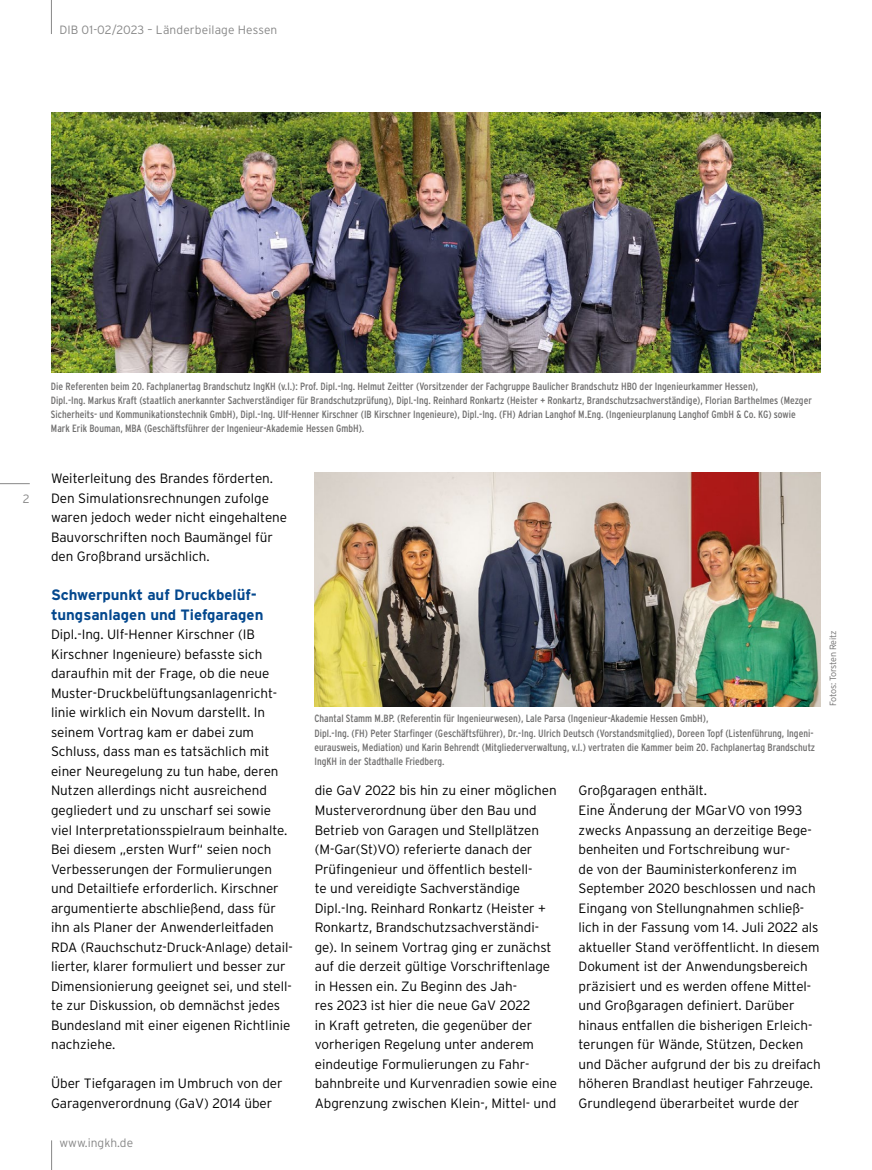
<style>
.page{position:relative;width:872px;height:1170px;background:#fff}
.page>*{position:absolute;margin:0;border:0;box-sizing:border-box;transform-origin:0 0}
.Zwischentitel{font:700 15px/19.5px "Interstate";color:#04488e}
.Fließtext_Links{font:300 13.5px/19.5px "Interstate";color:#000}
.t1{font:300 12px "Interstate";letter-spacing:.01em;color:#878787}
.Bildunterschrift{font:condensed 10.5px/14.2px "Interstate";color:#706f6f}
.Fotocredit{font:300 9px "Interstate";letter-spacing:-.035em;color:#706f6f}
</style>
<div class="page">
<hr style="left:0;top:483px;width:30px;height:1px;background:#878787">
<svg style="left:51px;top:1140px;width:1px;height:29px"></svg>
<hr style="left:51px;top:0;width:1px;height:34px;background:#878787">
<img style="left:51px;top:113px;width:770px;height:260px">
<img style="left:314px;top:472px;width:506px;height:234px">
<p class="t1" style="left:59px;top:23px;width:219px">DIB 01-02/2023 – Länderbeilage Hessen</p>
<p class="t1" style="left:23px;top:492px;width:8px">2</p>
<p class="Bildunterschrift" style="left:51px;top:379px;width:762px">Die Referenten beim 20. Fachplanertag Brandschutz IngKH (v.l.): Prof. Dipl.-Ing. Helmut Zeitter (Vorsitzender der Fachgruppe Baulicher Brandschutz HBO der Ingenieurkammer Hessen),<br>Dipl.-Ing. Markus Kraft (staatlich anerkannter Sachverständiger für Brandschutzprüfung), Dipl.-Ing. Reinhard Ronkartz (Heister + Ronkartz, Brandschutzsachverständige), Florian Barthelmes (Mezger Sicherheits- und Kommunikationstechnik GmbH), Dipl.-Ing. Ulf-Henner Kirschner (IB Kirschner Ingenieure), Dipl.-Ing. (FH) Adrian Langhof M.Eng. (Ingenieurplanung Langhof GmbH &amp; Co. KG) sowie Mark Erik Bouman, MBA (Geschäftsführer der Ingenieur-Akademie Hessen GmbH).</p>
<p class="Fließtext_Links" style="left:51px;top:468px;width:238px">Weiterleitung des Brandes förderten.<br>Den Simulationsrechnungen zufolge waren jedoch weder nicht eingehaltene Bauvorschriften noch Baumängel für den Großbrand ursächlich.</p>
<p class="Zwischentitel" style="left:51px;top:585px;width:214px">Schwerpunkt auf Druckbelüf&shy;tungsanlagen und Tiefgaragen</p>
<p class="Fließtext_Links" style="left:51px;top:624px;width:243px">Dipl.-Ing. Ulf-Henner Kirschner (IB Kirschner Ingenieure) befasste sich daraufhin mit der Frage, ob die neue Muster-Druckbelüftungsanlagenricht&shy;linie wirklich ein Novum darstellt. In seinem Vortrag kam er dabei zum Schluss, dass man es tatsächlich mit einer Neuregelung zu tun habe, deren Nutzen allerdings nicht ausreichend gegliedert und zu unscharf sei sowie viel Interpretationsspielraum beinhalte.<br>Bei diesem „ersten Wurf“ seien noch Verbesserungen der Formulierungen und Detailtiefe erforderlich. Kirschner argumentierte abschließend, dass für ihn als Planer der Anwenderleitfaden RDA (Rauchschutz-Druck-Anlage) detail&shy;lierter, klarer formuliert und besser zur Dimensionierung geeignet sei, und stell&shy;te zur Diskussion, ob demnächst jedes Bundesland mit einer eigenen Richtlinie nachziehe.</p>
<p class="Fließtext_Links" style="left:51px;top:1073px;width:233px">Über Tiefgaragen im Umbruch von der<br>Garagenverordnung (GaV) 2014 über</p>
<p class="t1" style="left:60px;top:1135px;width:75px">www.ingkh.de</p>
<p class="Bildunterschrift" style="left:314px;top:711px;width:502px">Chantal Stamm M.BP. (Referentin für Ingenieurwesen), Lale Parsa (Ingenieur-Akademie Hessen GmbH),<br>Dipl.-Ing. (FH) Peter Starfinger (Geschäftsführer), Dr.-Ing. Ulrich Deutsch (Vorstandsmitglied), Doreen Topf (Listenführung, Ingeni&shy;eurausweis, Mediation) und Karin Behrendt (Mitgliederverwaltung, v.l.) vertraten die Kammer beim 20. Fachplanertag Brandschutz IngKH in der Stadthalle Friedberg.</p>
<p class="Fließtext_Links" style="left:315px;top:780px;width:244px">die GaV 2022 bis hin zu einer möglichen Musterverordnung über den Bau und Betrieb von Garagen und Stellplätzen (M-Gar(St)VO) referierte danach der Prüfingenieur und öffentlich bestell-<br>te und vereidigte Sachverständige Dipl.-Ing. Reinhard Ronkartz (Heister + Ronkartz, Brandschutzsachverständi&shy;ge). In seinem Vortrag ging er zunächst auf die derzeit gültige Vorschriftenlage in Hessen ein. Zu Beginn des Jah-<br>res 2023 ist hier die neue GaV 2022<br>in Kraft getreten, die gegenüber der vorherigen Regelung unter anderem eindeutige Formulierungen zu Fahr&shy;bahnbreite und Kurvenradien sowie eine Abgrenzung zwischen Klein-, Mittel- und</p>
<p class="Fließtext_Links" style="left:578px;top:780px;width:130px">Großgaragen enthält.</p>
<p class="Fließtext_Links" style="left:578px;top:800px;width:244px">Eine Änderung der MGarVO von 1993 zwecks Anpassung an derzeitige Bege&shy;benheiten und Fortschreibung wur-<br>de von der Bauministerkonferenz im September 2020 beschlossen und nach Eingang von Stellungnahmen schließ&shy;lich in der Fassung vom 14. Juli 2022 als aktueller Stand veröffentlicht. In diesem Dokument ist der Anwendungsbereich präzisiert und es werden offene Mittel&shy;und Großgaragen definiert. Darüber hinaus entfallen die bisherigen Erleich&shy;terungen für Wände, Stützen, Decken und Dächer aufgrund der bis zu dreifach höheren Brandlast heutiger Fahrzeuge.<br>Grundlegend überarbeitet wurde der</p>
<p class="Fotocredit" style="left:827px;top:706px;width:77px;rotate:-90deg">Fotos: Torsten Reitz</p>
</div>
